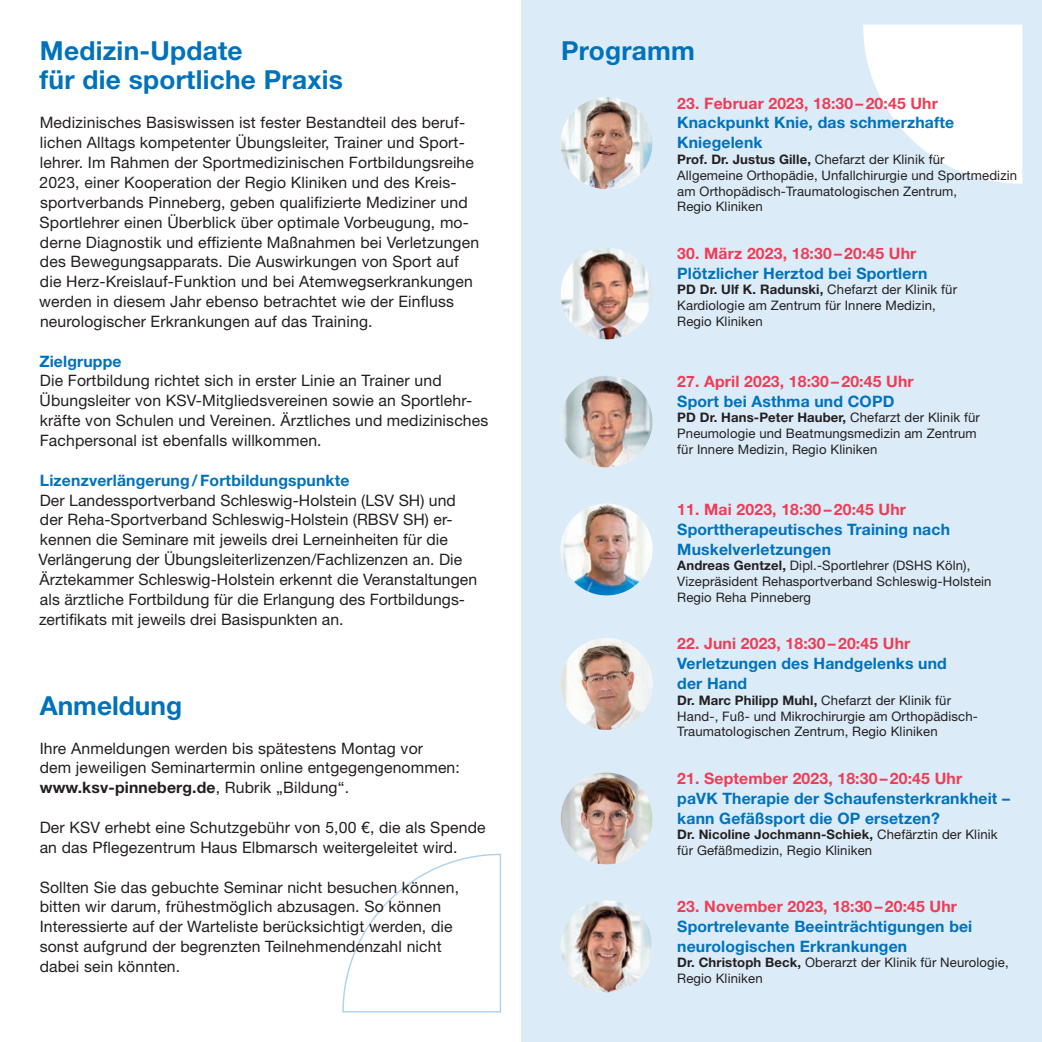
<style>
.page{position:relative;width:1042px;height:1042px;background:#fff}
.page>*{position:absolute;margin:0;border:0;box-sizing:border-box;transform-origin:0 0}
.t1{font:700 26.25px "Helvetica Neue LT Std";letter-spacing:.01em;color:#0072bc}
.t2{font:15.75px/19.8px "Helvetica Neue LT Std";letter-spacing:.01em;color:#231f20}
.t3{font:700 15.75px/19.8px "Helvetica Neue LT Std";letter-spacing:.01em;color:#0072bc}
.t4{font:700 15.75px "Helvetica Neue LT Std";letter-spacing:.01em;color:#ee3d56}
.t5{font:13.12px/15.8px "Helvetica Neue LT Std";letter-spacing:.01em;color:#231f20}
.s1{font-weight:700}
</style>
<div class="page">
<div style="left:521px;top:0;width:521px;height:1042px;background:#dbebf8"></div>
<svg style="left:342px;top:853px;width:160px;height:160px"></svg>
<svg style="left:863px;top:24px;width:160px;height:160px"></svg>
<img style="left:561px;top:376px;width:91px;height:91px;border-radius:46px">
<img style="left:561px;top:638px;width:91px;height:92px;border-radius:46px">
<img style="left:561px;top:504px;width:91px;height:91px;border-radius:46px">
<img style="left:561px;top:248px;width:91px;height:91px;border-radius:46px">
<img style="left:561px;top:772px;width:91px;height:92px;border-radius:46px">
<img style="left:561px;top:900px;width:91px;height:92px;border-radius:46px">
<img style="left:561px;top:97px;width:91px;height:92px;border-radius:46px">
<h1 class="t1" style="left:40px;top:34px;width:204px">Medizin-Update</h1>
<h1 class="t1" style="left:561px;top:34px;width:136px">Programm</h1>
<h1 class="t1" style="left:40px;top:64px;width:305px">für die sportliche Praxis</h1>
<p class="t2" style="left:39px;top:113px;width:442px">Medizinisches Basiswissen ist fester Bestandteil des beruf&shy;lichen Alltags kompetenter Übungsleiter, Trainer und Sport&shy;lehrer. Im Rahmen der Sportmedizinischen Fortbildungsreihe 2023, einer Kooperation der Regio Kliniken und des Kreis&shy;sportverbands Pinneberg, geben qualifizierte Mediziner und Sportlehrer einen Überblick über optimale Vorbeugung, mo&shy;derne Diagnostik und effiziente Maßnahmen bei Verletzungen des Bewegungsapparats. Die Auswirkungen von Sport auf die Herz-Kreislauf-Funktion und bei Atemwegserkrankungen werden in diesem Jahr ebenso betrachtet wie der Einfluss neurologischer Erkrankungen auf das Training.</p>
<p class="t3" style="left:39px;top:351px;width:84px">Zielgruppe</p>
<p class="t2" style="left:40px;top:371px;width:450px">Die Fortbildung richtet sich in erster Linie an Trainer und Übungsleiter von KSV-Mitgliedsvereinen sowie an Sportlehr&shy;kräfte von Schulen und Vereinen. Ärztliches und medizinisches Fachpersonal ist ebenfalls willkommen.</p>
<p class="t3" style="left:40px;top:470px;width:311px">Lizenzverlängerung/Fortbildungspunkte</p>
<p class="t2" style="left:39px;top:490px;width:440px">Der Landessportverband Schleswig-Holstein (LSV SH) und der Reha-Sportverband Schleswig-Holstein (RBSV SH) er&shy;kennen die Seminare mit jeweils drei Lerneinheiten für die Verlängerung der Übungsleiterlizenzen/Fachlizenzen an. Die Ärztekammer Schleswig-Holstein erkennt die Veranstaltungen als ärztliche Fortbildung für die Erlangung des Fortbildungs&shy;zertifikats mit jeweils drei Basispunkten an.</p>
<p class="t4" style="left:677px;top:93px;width:262px">23. Februar 2023, 18:30 – 20:45 Uhr</p>
<p class="t3" style="left:677px;top:113px;width:278px">Knackpunkt Knie, das schmerzhafte<br>Kniegelenk</p>
<p class="t5" style="left:677px;top:151px;width:341px"><span class="s1">Prof. Dr. Justus Gille,</span> Chefarzt der Klinik für<br>Allgemeine Orthopädie, Unfallchirurgie und Sportmedizin am Orthopädisch-Traumatologischen Zentrum,<br>Regio Kliniken</p>
<p class="t4" style="left:677px;top:243px;width:241px">30. März 2023, 18:30 – 20:45 Uhr</p>
<p class="t3" style="left:677px;top:263px;width:252px">Plötzlicher Herztod bei Sportlern</p>
<p class="t5" style="left:677px;top:282px;width:281px"><span class="s1">PD Dr. Ulf K. Radunski,</span> Chefarzt der Klinik für<br>Kardiologie am Zentrum für Innere Medizin,<br>Regio Kliniken</p>
<p class="t4" style="left:677px;top:371px;width:238px">27. April 2023, 18:30 – 20:45 Uhr</p>
<p class="t3" style="left:677px;top:391px;width:219px">Sport bei Asthma und COPD</p>
<p class="t5" style="left:677px;top:410px;width:304px"><span class="s1">PD Dr. Hans-Peter Hauber,</span> Chefarzt der Klinik für<br>Pneumologie und Beatmungsmedizin am Zentrum für Innere Medizin, Regio Kliniken</p>
<p class="t4" style="left:677px;top:499px;width:230px">11. Mai 2023, 18:30 – 20:45 Uhr</p>
<p class="t3" style="left:677px;top:519px;width:274px">Sporttherapeutisches Training nach<br>Muskelverletzungen</p>
<p class="t5" style="left:677px;top:558px;width:316px"><span class="s1">Andreas Gentzel,</span> Dipl.-Sportlehrer (DSHS Köln),<br>Vizepräsident Rehasportverband Schleswig-Holstein<br>Regio Reha Pinneberg</p>
<h1 class="t1" style="left:40px;top:689px;width:144px">Anmeldung</h1>
<p class="t2" style="left:40px;top:738px;width:422px">Ihre Anmeldungen werden bis spätestens Montag vor<br>dem jeweiligen Seminartermin online entgegengenommen: <span class="s1">www.ksv-pinneberg.de</span>, Rubrik „Bildung“.</p>
<p class="t2" style="left:40px;top:817px;width:447px">Der KSV erhebt eine Schutzgebühr von 5,00 €, die als Spende an das Pflegezentrum Haus Elbmarsch weitergeleitet wird.</p>
<p class="t2" style="left:40px;top:877px;width:421px">Sollten Sie das gebuchte Seminar nicht besuchen können, bitten wir darum, frühestmöglich abzusagen. So können Interessierte auf der Warteliste berücksichtigt werden, die sonst aufgrund der begrenzten Teilnehmendenzahl nicht dabei sein könnten.</p>
<p class="t4" style="left:677px;top:634px;width:234px">22. Juni 2023, 18:30 – 20:45 Uhr</p>
<p class="t3" style="left:677px;top:653px;width:271px">Verletzungen des Handgelenks und der Hand</p>
<p class="t5" style="left:677px;top:692px;width:302px"><span class="s1">Dr. Marc Philipp Muhl,</span> Chefarzt der Klinik für<br>Hand-, Fuß- und Mikrochirurgie am Orthopädisch-<br>Traumatologischen Zentrum, Regio Kliniken</p>
<p class="t4" style="left:677px;top:768px;width:286px">21. September 2023, 18:30 – 20:45 Uhr</p>
<p class="t3" style="left:677px;top:788px;width:334px">paVK Therapie der Schaufensterkrankheit – kann Gefäßsport die OP ersetzen?</p>
<p class="t5" style="left:677px;top:826px;width:322px"><span class="s1">Dr. Nicoline Jochmann-Schiek,</span> Chefärztin der Klinik für Gefäßmedizin, Regio Kliniken</p>
<p class="t4" style="left:677px;top:896px;width:281px">23. November 2023, 18:30 – 20:45 Uhr</p>
<p class="t3" style="left:677px;top:916px;width:297px">Sportrelevante Beeinträchtigungen bei neurologischen Erkrankungen</p>
<p class="t5" style="left:677px;top:954px;width:333px"><span class="s1">Dr. Christoph Beck,</span> Oberarzt der Klinik für Neurologie,<br>Regio Kliniken</p>
</div>
